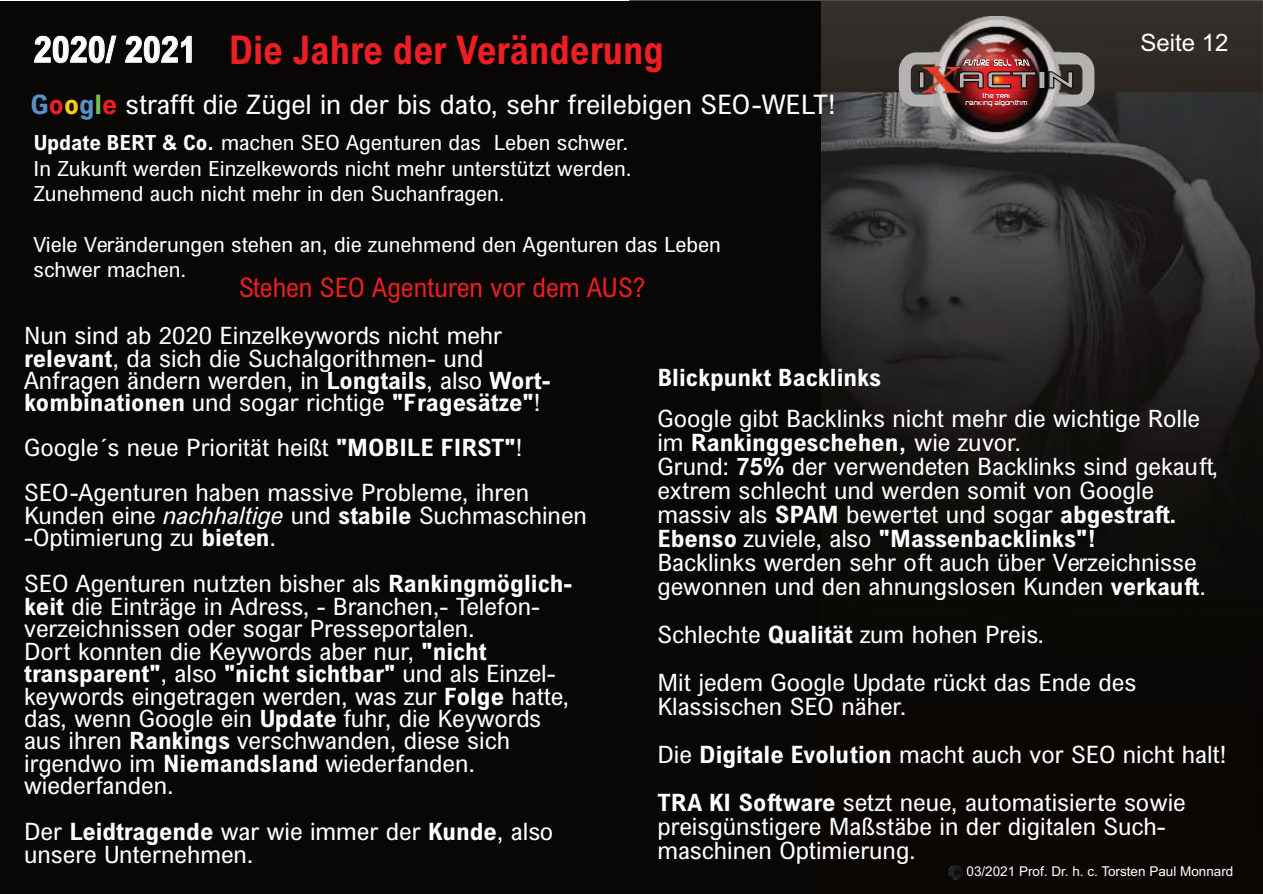
<style>
.page{position:relative;width:1263px;height:894px;background:#fff}
.page>*{position:absolute;margin:0;border:0;box-sizing:border-box;transform-origin:0 0}
.t1{font:700 39.6px "Arial Nova Cond";color:#ee1e23}
.t2{font:27.3px "Zero Twos";color:#b4b3b2;scale:1.5 1}
.t3{font:27px "Arial Nova Cond";color:#fff;scale:1.11 1}
.t4{font:27px "Arial Nova Cond";color:#ee1e23}
.t5{font:700 27px "Arial Nova Cond";color:#578fcb;scale:1.11 1}
.t6{font:24px/22.5px "Arial Nova Cond";color:#fff;scale:1.11 1}
.t7{font:700 24px "Arial Nova Cond";color:#fff;scale:1.11 1}
.t8{font:24px "Arial";color:#fff}
.t9{font:21px/25.3px "Arial Nova Cond";color:#fff;scale:1.11 1}
.t10{font:13.5px "Arial";color:#fff}
.t11{font:10.35px "Chunk Five";color:#fff}
.t12{font:6.45px/6.6px "Zero Twos";color:#fff;text-align:center}
.s1{font-size:36px;color:#fff}
.s2{color:#ee1e23}
.s3{font-weight:700;color:#ee1e23}
.s4{font-weight:700;color:#fecc09}
.s5{font-weight:700;color:#77c14e}
.s6{font-weight:700}
.s7{font-family:"Goudy Ol St X Bd BT";font-size:37.2px;color:#ef3922}
.s8{font-style:italic}
</style>
<div class="page">
<img style="left:821px;top:2px;width:442px;height:892px">
<img style="left:933px;top:16px;width:127px;height:128px">
<img style="left:893px;top:46px;width:207px;height:67px">
<img style="left:965px;top:93px;width:62px;height:14px">
<div style="left:0;top:1px;width:821px;height:893px;background:#080705"></div>
<img style="left:949px;top:865px;width:18px;height:14px">
<svg style="left:950px;top:866px;width:12px;height:12px"></svg>
<h1 class="t1" style="left:34px;top:35px;width:632px"><span class="s1">2020/ 2021</span> Die Jahre der Veränderung</h1>
<p class="t5" style="left:31px;top:94px;width:80px">G g <span class="s2">e</span></p>
<p class="t3" style="left:49px;top:94px;width:710px"><span class="s3">o</span><span class="s4">o</span> <span class="s5">l</span> strafft die Zügel in der bis dato, sehr freilebigen SEO-WELT!</p>
<p class="t9" style="left:34px;top:132px;width:540px"><span class="s6">Update BERT &amp; Co.</span> machen SEO Agenturen das Leben schwer.<br>In Zukunft werden Einzelkewords nicht mehr unterstützt werden.<br>Zunehmend auch nicht mehr in den Suchanfragen.</p>
<p class="t9" style="left:34px;top:234px;width:621px">Viele Veränderungen stehen an, die zunehmend den Agenturen das Leben schwer machen.</p>
<p class="t4" style="left:239px;top:277px;width:408px">Stehen SEO Agenturen vor dem AUS?</p>
<p class="t2" style="left:917px;top:67px;width:107px">I<span class="s7">X</span>ACTIN</p>
<p class="t12" style="left:966px;top:93px;width:63px">THE TRAI<br>RANKING ALGORITHM</p>
<p class="t8" style="left:1141px;top:31px;width:90px">Seite 12</p>
<p class="t6" style="left:24px;top:327px;width:476px">Nun sind ab 2020 Einzelkeywords nicht mehr <span class="s6">relevant</span>, da sich die Suchalgorithmen- und Anfragen ändern werden, in <span class="s6">Longtails</span>, also <span class="s6">Wort&shy;kombinationen</span> und sogar richtige <span class="s6">"Fragesätze"</span>!</p>
<p class="t6" style="left:24px;top:428px;width:456px;line-height:44.8px">Google´s neue Priorität heißt <span class="s6">"MOBILE FIRST"</span>!<br>SEO-Agenturen haben massive Probleme, ihren</p>
<p class="t6" style="left:24px;top:506px;width:509px">Kunden eine <span class="s8">nachhaltige</span> und <span class="s6">stabile</span> Suchmaschinen -Optimierung zu <span class="s6">bieten</span>.</p>
<p class="t6" style="left:24px;top:575px;width:495px">SEO Agenturen nutzten bisher als <span class="s6">Rankingmöglich&shy;keit</span> die Einträge in Adress, - Branchen,- Telefon&shy;verzeichnissen oder sogar Presseportalen.<br>Dort konnten die Keywords aber nur, <span class="s6">"nicht transparent"</span>, also <span class="s6">"nicht sichtbar"</span> und als Einzel&shy;keywords eingetragen werden, was zur <span class="s6">Folge</span> hatte, das, wenn Google ein <span class="s6">Update</span> fuhr, die Keywords aus ihren <span class="s6">Rankings</span> verschwanden, diese sich irgendwo im <span class="s6">Niemandsland</span> wiederfanden. wiederfanden.</p>
<p class="t6" style="left:24px;top:823px;width:478px">Der <span class="s6">Leidtragende</span> war wie immer der <span class="s6">Kunde</span>, also unsere Unternehmen.</p>
<p class="t7" style="left:657px;top:369px;width:203px">Blickpunkt Backlinks</p>
<p class="t6" style="left:657px;top:409px;width:507px;line-height:24px">Google gibt Backlinks nicht mehr die wichtige Rolle im <span class="s6">Rankinggeschehen,</span> wie zuvor.<br>Grund: <span class="s6">75%</span> der verwendeten Backlinks sind gekauft, extrem schlecht und werden somit von Google massiv als <span class="s6">SPAM</span> bewertet und sogar <span class="s6">abgestraft.<br>Ebenso</span> zuviele, also <span class="s6">"Massenbacklinks"!<br></span>Backlinks werden sehr oft auch über Verzeichnisse gewonnen und den ahnungslosen Kunden <span class="s6">verkauft</span>.</p>
<p class="t6" style="left:657px;top:613px;width:433px;line-height:48px">Schlechte <span class="s6">Qualität</span> zum hohen Preis.<br>Mit jedem Google Update rückt das Ende des</p>
<p class="t6" style="left:657px;top:685px;width:514px;line-height:48px">Klassischen SEO näher.<br>Die <span class="s6">Digitale Evolution</span> macht auch vor SEO nicht halt!<br><span class="s6">TRA KI Software</span> setzt neue, automatisierte sowie</p>
<p class="t6" style="left:657px;top:817px;width:459px;line-height:24px">preisgünstigere Maßstäbe in der digitalen Such&shy;maschinen Optimierung.</p>
<p class="t11" style="left:966px;top:866px;width:216px">07/2020 Prof.D r.h.c.T orsten PaulM onnard</p>
<p class="t10" style="left:967px;top:864px;width:268px">03/2021 Prof. Dr. h. c. Torsten Paul Monnard</p>
</div>
